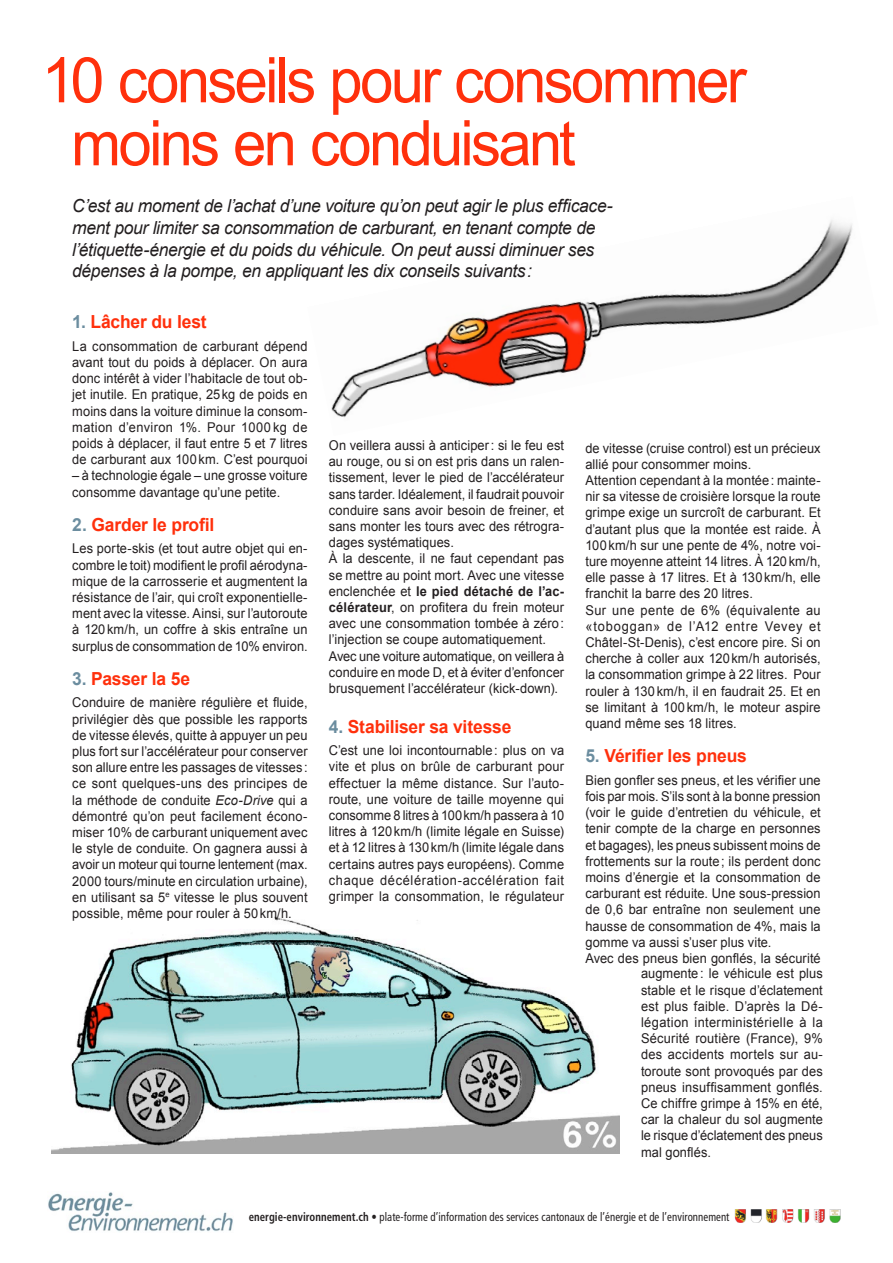
<style>
.page{position:relative;width:893px;height:1263px;background:#fff}
.page>*{position:absolute;margin:0;border:0;box-sizing:border-box;transform-origin:0 0}
.t1{font:63px/63px "Arial";letter-spacing:-.045em;color:#ff300c}
.t2{font:italic 18px/21.6px "Arial";letter-spacing:-.02em;color:#231f20}
.t3{font:700 18px "Arial";letter-spacing:-.01em;color:#ff300c}
.t4{font:13.5px/16.2px "Arial";letter-spacing:.005em;color:#231f20;text-align:justify;scale:.95 1}
.t5{font:condensed 12px "Frutiger";letter-spacing:.005em;color:#231f20;scale:.9 1}
.s1{color:#6b8d9f}
.s2{font-style:italic}
.s3{font-weight:700}
</style>
<div class="page">
<img style="left:735px;top:1209px;width:106px;height:14px">
<img style="left:48px;top:1192px;width:185px;height:40px">
<img style="left:51px;top:916px;width:568px;height:237px">
<img style="left:331px;top:220px;width:522px;height:198px">
<h1 class="t1" style="left:71px;top:49px;width:677px;text-indent:-30px">10 conseils pour consommer moins en conduisant</h1>
<p class="t2" style="left:72px;top:195px;width:542px">C’est au moment de l’achat d’une voiture qu’on peut agir le plus efficace&shy;ment pour limiter sa consommation de carburant, en tenant compte de l’étiquette-énergie et du poids du véhicule. On peut aussi diminuer ses dépenses à la pompe, en appliquant les dix conseils suivants:</p>
<h2 class="t3" style="left:72px;top:310px;width:136px"><span class="s1">1.</span> Lâcher du lest</h2>
<p class="t4" style="left:72px;top:338px;width:249px">La consommation de carburant dépend avant tout du poids à déplacer. On aura donc intérêt à vider l’habitacle de tout ob&shy;jet inutile. En pratique, 25kg de poids en moins dans la voiture diminue la consom&shy;mation d’environ 1%. Pour 1000 kg de poids à déplacer, il faut entre 5 et 7 litres de carburant aux 100km. C’est pourquoi</p>
<p class="t4" style="left:72px;top:468px;width:249px">– à technologie égale – une grosse voiture consomme davantage qu’une petite.</p>
<h2 class="t3" style="left:72px;top:513px;width:143px"><span class="s1">2.</span> Garder le profil</h2>
<p class="t4" style="left:72px;top:541px;width:249px">Les porte-skis (et tout autre objet qui en&shy;combre le toit) modifient le profil aérodyna&shy;mique de la carrosserie et augmentent la résistance de l’air, qui croît exponentielle&shy;ment avec la vitesse. Ainsi, sur l’autoroute à 120km/h, un coffre à skis entraîne un surplus de consommation de 10% environ.</p>
<h2 class="t3" style="left:72px;top:667px;width:119px"><span class="s1">3.</span> Passer la 5e</h2>
<p class="t4" style="left:72px;top:695px;width:249px">Conduire de manière régulière et fluide, privilégier dès que possible les rapports de vitesse élevés, quitte à appuyer un peu plus fort sur l’accélérateur pour conserver son allure entre les passages de vitesses: ce sont quelques-uns des principes de la méthode de conduite <span class="s2">Eco-Drive</span> qui a démontré qu’on peut facilement écono&shy;miser 10% de carburant uniquement avec le style de conduite. On gagnera aussi à avoir un moteur qui tourne lentement (max.<br>2000 tours/minute en circulation urbaine), en utilisant sa 5<sup>e</sup> vitesse le plus souvent possible, même pour rouler à 50km/h.</p>
<p class="t4" style="left:329px;top:437px;width:249px;text-align:left">On veillera aussi à anticiper: si le feu est au rouge, ou si on est pris dans un ralen&shy;tissement, lever le pied de l’accélérateur sans tarder. Idéalement, il faudrait pouvoir conduire sans avoir besoin de freiner, et sans monter les tours avec des rétrogra&shy;dages systématiques.<br>À la descente, il ne faut cependant pas se mettre au point mort. Avec une vitesse enclenchée et <span class="s3">le pied détaché de l’ac&shy;célérateur</span>, on profitera du frein moteur avec une consommation tombée à zéro: l’injection se coupe automatiquement.<br>Avec une voiture automatique, on veillera à conduire en mode D, et à éviter d’enfoncer brusquement l’accélérateur (kick-down).</p>
<h2 class="t3" style="left:329px;top:714px;width:184px"><span class="s1">4.</span> Stabiliser sa vitesse</h2>
<p class="t4" style="left:329px;top:742px;width:249px">C’est une loi incontournable: plus on va vite et plus on brûle de carburant pour effectuer la même distance. Sur l’auto&shy;route, une voiture de taille moyenne qui consomme 8 litres à 100km/h passera à 10 litres à 120km/h (limite légale en Suisse) et à 12 litres à 130km/h (limite légale dans certains autres pays européens). Comme chaque décélération-accélération fait grimper la consommation, le régulateur</p>
<p class="t4" style="left:585px;top:440px;width:249px;text-align:left">de vitesse (cruise control) est un précieux allié pour consommer moins.<br>Attention cependant à la montée: mainte&shy;nir sa vitesse de croisière lorsque la route grimpe exige un surcroît de carburant. Et d’autant plus que la montée est raide. À 100km/h sur une pente de 4%, notre voi&shy;ture moyenne atteint 14 litres. À 120km/h, elle passe à 17 litres. Et à 130km/h, elle franchit la barre des 20 litres.<br>Sur une pente de 6% (équivalente au «toboggan» de l’A12 entre Vevey et Châtel-St-Denis), c’est encore pire. Si on cherche à coller aux 120km/h autorisés, la consommation grimpe à 22 litres. Pour rouler à 130km/h, il en faudrait 25. Et en se limitant à 100km/h, le moteur aspire quand même ses 18 litres.</p>
<h2 class="t3" style="left:585px;top:744px;width:163px"><span class="s1">5.</span> Vérifier les pneus</h2>
<p class="t4" style="left:585px;top:772px;width:249px;text-align:left">Bien gonfler ses pneus, et les vérifier une fois par mois. S’ils sont à la bonne pression (voir le guide d’entretien du véhicule, et tenir compte de la charge en personnes et bagages), les pneus subissent moins de frottements sur la route; ils perdent donc moins d’énergie et la consommation de carburant est réduite. Une sous-pression de 0,6 bar entraîne non seulement une hausse de consommation de 4%, mais la gomme va aussi s’user plus vite.<br>Avec des pneus bien gonflés, la sécurité</p>
<p class="t4" style="left:641px;top:966px;width:193px">augmente: le véhicule est plus stable et le risque d’éclatement est plus faible. D’après la Dé&shy;légation interministérielle à la Sécurité routière (France), 9% des accidents mortels sur au&shy;toroute sont provoqués par des pneus insuffisamment gonflés.<br>Ce chiffre grimpe à 15% en été, car la chaleur du sol augmente le risque d’éclatement des pneus mal gonflés.</p>
<p class="t5" style="left:249px;top:1209px;width:536px"><span class="s3">energie-environnement.ch</span> • plate-forme d’information des services cantonaux de l’énergie et de l’environnement</p>
</div>
